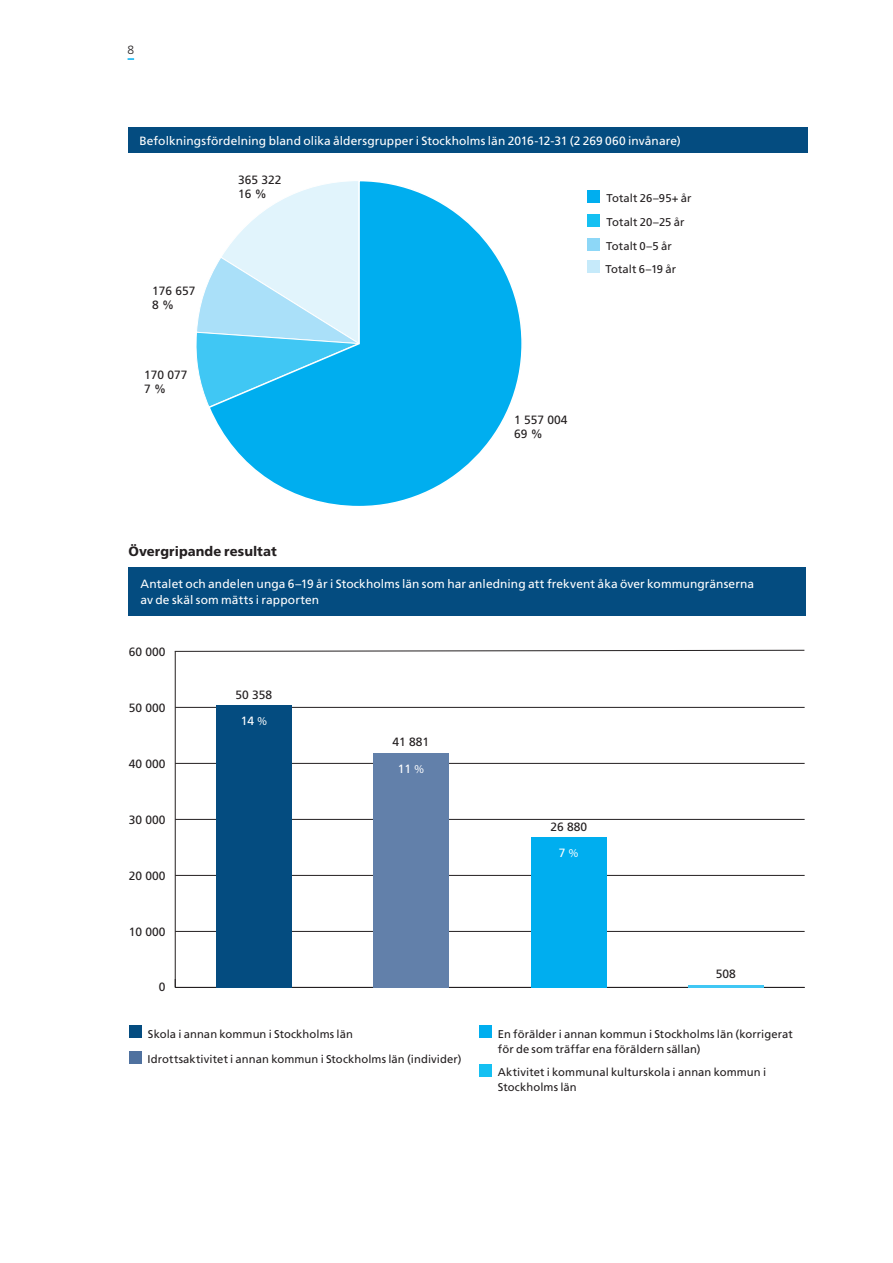
<style>
.page{position:relative;width:893px;height:1263px;background:#fff}
.page>*{position:absolute;margin:0;border:0;box-sizing:border-box;transform-origin:0 0}
.Mellanrubrik{font:800 13.5px "Frutiger SLLOTF";letter-spacing:.005em;color:#231f20}
.Figurtext{font:12px/16.5px "Frutiger SLLOTF";letter-spacing:.005em;color:#fff}
.t1{font:12px/14.4px "Frutiger SLLOTF";color:#231f20}
.t2{font:300 12px "Frutiger SLLOTF";color:#231f20}
.Tabell{font:11.25px/15px "Frutiger SLLOTF";letter-spacing:.01em;color:#231f20}
.s1{font-family:"Myriad Pro"}
</style>
<div class="page">
<svg style="left:128px;top:58px;width:6px;height:2px"></svg>
<div style="left:128px;top:568px;width:678px;height:48px;background:#044c80"></div>
<div style="left:128px;top:127px;width:680px;height:26px;background:#044c80"></div>
<svg style="left:196px;top:286px;width:11px;height:115px"></svg>
<svg style="left:207px;top:181px;width:315px;height:325px"></svg>
<div style="left:588px;top:191px;width:12px;height:12px;background:#00aeef"></div>
<div style="left:588px;top:214px;width:12px;height:12px;background:#15c0f2"></div>
<div style="left:588px;top:238px;width:12px;height:12px;background:#8dd7f7"></div>
<div style="left:587px;top:261px;width:12px;height:12px;background:#c6eafa"></div>
<svg style="left:174px;top:649px;width:631px;height:3px"></svg>
<hr style="left:175px;top:651px;width:1px;height:336px;background:#231f20">
<hr style="left:175px;top:987px;width:630px;height:1px;background:#231f20">
<hr style="left:175px;top:931px;width:630px;height:1px;background:#231f20">
<hr style="left:175px;top:875px;width:630px;height:1px;background:#231f20">
<hr style="left:175px;top:819px;width:630px;height:1px;background:#231f20">
<hr style="left:175px;top:763px;width:630px;height:1px;background:#231f20">
<hr style="left:175px;top:707px;width:630px;height:1px;background:#231f20">
<div style="left:216px;top:705px;width:76px;height:282px;background:#044c80"></div>
<div style="left:373px;top:753px;width:76px;height:234px;background:#6280aa"></div>
<div style="left:531px;top:837px;width:75px;height:150px;background:#00aeef"></div>
<hr style="left:688px;top:984px;width:76px;height:3px;background:#40c7f4">
<div style="left:130px;top:1026px;width:12px;height:12px;background:#044c80"></div>
<div style="left:479px;top:1026px;width:12px;height:12px;background:#00aeef"></div>
<div style="left:479px;top:1064px;width:12px;height:12px;background:#15c0f2"></div>
<div style="left:130px;top:1051px;width:12px;height:12px;background:#4f719f"></div>
<p class="t2" style="left:128px;top:43px;width:8px">8</p>
<p class="Figurtext" style="left:139px;top:132px;width:543px">Befolkningsfördelning bland olika åldersgrupper i Stockholms län 2016-12-31 (2 269 060 invånare)</p>
<p class="t1" style="left:152px;top:283px;width:45px">176 657<br>8 %</p>
<p class="t1" style="left:144px;top:367px;width:45px">170 077<br>7 %</p>
<p class="t1" style="left:238px;top:172px;width:45px">365 322<br>16 %</p>
<p class="Mellanrubrik" style="left:128px;top:543px;width:150px">Övergripande resultat</p>
<p class="Tabell" style="left:606px;top:191px;width:87px">Totalt 26–95+ år</p>
<p class="Tabell" style="left:606px;top:215px;width:79px">Totalt 20–25 år</p>
<p class="Tabell" style="left:606px;top:238px;width:67px">Totalt 0–5 år</p>
<p class="Tabell" style="left:605px;top:262px;width:72px">Totalt 6–19 år</p>
<p class="t1" style="left:514px;top:412px;width:55px">1 557 004<br>69 %</p>
<p class="Figurtext" style="left:140px;top:575px;width:615px">Antalet och andelen unga 6–19 år i Stockholms län som har anledning att frekvent åka över kommungränserna av de skäl som mätts i rapporten</p>
<p class="t1" style="left:129px;top:645px;width:38px">60 000</p>
<p class="t1" style="left:129px;top:701px;width:38px">50 000</p>
<p class="t1" style="left:129px;top:757px;width:38px">40 000</p>
<p class="t1" style="left:129px;top:813px;width:38px">30 000</p>
<p class="t1" style="left:129px;top:869px;width:38px">20 000</p>
<p class="t1" style="left:129px;top:925px;width:38px">10 000</p>
<p class="t1" style="left:159px;top:979px;width:8px">0</p>
<p class="t1" style="left:236px;top:687px;width:38px">50 358</p>
<p class="Figurtext" style="left:241px;top:712px;width:28px">14 <span class="s1">%</span></p>
<p class="t1" style="left:393px;top:735px;width:38px">41 881</p>
<p class="Figurtext" style="left:398px;top:760px;width:28px">11 <span class="s1">%</span></p>
<p class="t1" style="left:551px;top:819px;width:38px">26 880</p>
<p class="Figurtext" style="left:559px;top:844px;width:21px">7 <span class="s1">%</span></p>
<p class="t1" style="left:716px;top:966px;width:22px">508</p>
<p class="Tabell" style="left:148px;top:1027px;width:206px">Skola i annan kommun i Stockholms län</p>
<p class="Tabell" style="left:498px;top:1026px;width:297px">En förälder i annan kommun i Stockholms län (korrigerat för de som träffar ena föräldern sällan)</p>
<p class="Tabell" style="left:498px;top:1064px;width:270px">Aktivitet i kommunal kulturskola i annan kommun i<br>Stockholms län</p>
<p class="Tabell" style="left:148px;top:1052px;width:316px">Idrottsaktivitet i annan kommun i Stockholms län (individer)</p>
</div>
